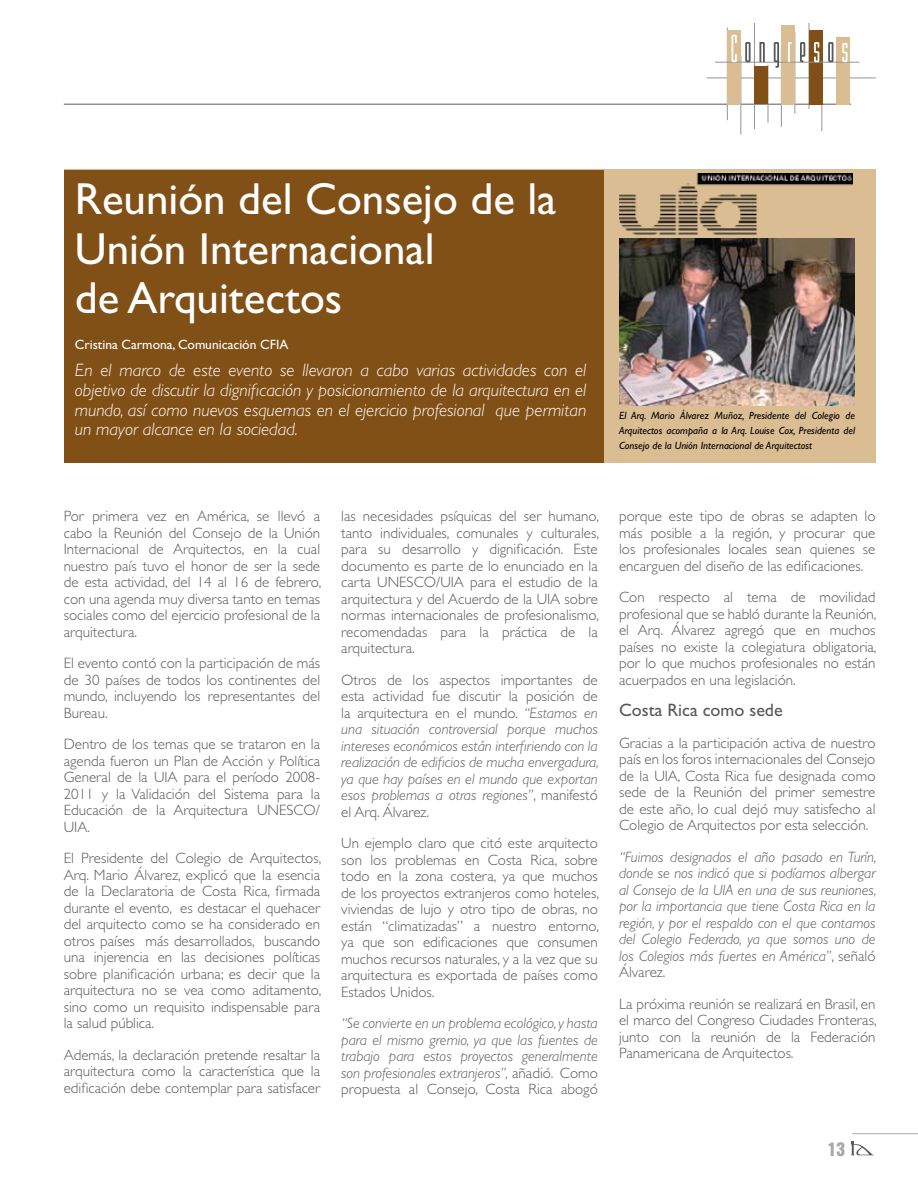
<style>
.page{position:relative;width:918px;height:1188px;background:#fff}
.page>*{position:absolute;margin:0;border:0;box-sizing:border-box;transform-origin:0 0}
.t1{font:45px/49.5px "Gill Sans";color:#fff}
.t2{font:italic 300 18px/19.8px "Gill Sans";color:#fff;text-align:justify}
.t3{font:18px "Gill Sans";color:#58595b}
.t4{font:17.25px "Helvetica Inserat Cyr Upright";color:#a7a9ac}
.t5{font:300 15px/16.5px "Gill Sans";color:#58595b;text-align:justify}
.t6{font:italic 300 15px/16.5px "Gill Sans";color:#58595b;text-align:justify}
.t7{font:13.5px "Gill Sans";color:#fff}
.t8{font:italic 10.5px/15px "Gill Sans";color:#000;text-align:justify}
.s1{font-style:normal}
</style>
<div class="page">
<hr style="left:852px;top:1133px;width:66px;height:1px;background:#a7a9ac">
<svg style="left:851px;top:1141px;width:22px;height:14px"></svg>
<hr style="left:64px;top:104px;width:787px;height:1px;background:#58595b">
<hr style="left:707px;top:78px;width:168px;height:1px;background:#939598">
<hr style="left:741px;top:56px;width:1px;height:79px;background:#939598">
<hr style="left:727px;top:28px;width:1px;height:92px;background:#939598">
<hr style="left:768px;top:65px;width:1px;height:58px;background:#939598">
<hr style="left:795px;top:32px;width:1px;height:82px;background:#939598">
<hr style="left:822px;top:64px;width:1px;height:67px;background:#939598">
<hr style="left:754px;top:24px;width:1px;height:105px;background:#939598">
<hr style="left:781px;top:48px;width:1px;height:79px;background:#939598">
<hr style="left:809px;top:24px;width:1px;height:85px;background:#939598">
<div style="left:727px;top:30px;width:14px;height:74px;background:#dabd92"></div>
<div style="left:781px;top:25px;width:14px;height:80px;background:#dabd92"></div>
<div style="left:836px;top:37px;width:14px;height:67px;background:#dabd92"></div>
<div style="left:754px;top:66px;width:14px;height:38px;background:#815017"></div>
<div style="left:809px;top:30px;width:13px;height:74px;background:#815017"></div>
<hr style="left:715px;top:62px;width:144px;height:1px;background:#939598">
<svg style="left:732px;top:35px;width:5px;height:27px"></svg>
<svg style="left:745px;top:42px;width:6px;height:20px"></svg>
<svg style="left:759px;top:42px;width:6px;height:20px"></svg>
<svg style="left:774px;top:42px;width:5px;height:26px"></svg>
<svg style="left:788px;top:42px;width:4px;height:20px"></svg>
<svg style="left:800px;top:42px;width:5px;height:20px"></svg>
<svg style="left:814px;top:42px;width:5px;height:20px"></svg>
<svg style="left:828px;top:42px;width:5px;height:20px"></svg>
<svg style="left:842px;top:43px;width:5px;height:19px"></svg>
<div style="left:64px;top:170px;width:811px;height:293px;background:#dabd92"></div>
<div style="left:64px;top:170px;width:539px;height:292px;background:#815017"></div>
<img style="left:619px;top:239px;width:235px;height:167px">
<img style="left:619px;top:173px;width:234px;height:62px">
<h1 class="t1" style="left:75px;top:175px;width:483px">Reunión del Consejo de la<br>Unión Internacional<br>de Arquitectos</h1>
<p class="t7" style="left:75px;top:336px;width:215px">Cristina Carmona, Comunicación CFIA</p>
<p class="t2" style="left:75px;top:360px;width:513px">En el marco de este evento se llevaron a cabo varias actividades con el objetivo de discutir la dignificación y posicionamiento de la arquitectura en el mundo, así como nuevos esquemas en el ejercicio profesional que permitan un mayor alcance en la sociedad.</p>
<p class="t8" style="left:619px;top:408px;width:237px">El Arq. Mario Álvarez Muñoz, Presidente del Colegio de Arquitectos acompaña a la Arq. Louise Cox, Presidenta del Consejo de la Unión Internacional de Arquitectost</p>
<p class="t5" style="left:64px;top:508px;width:259px">Por primera vez en América, se llevó a cabo la Reunión del Consejo de la Unión Internacional de Arquitectos, en la cual nuestro país tuvo el honor de ser la sede de esta actividad, del 14 al 16 de febrero, con una agenda muy diversa tanto en temas sociales como del ejercicio profesional de la arquitectura.</p>
<p class="t5" style="left:64px;top:655px;width:258px">El evento contó con la participación de más de 30 países de todos los continentes del mundo, incluyendo los representantes del Bureau.</p>
<p class="t5" style="left:64px;top:736px;width:258px">Dentro de los temas que se trataron en la agenda fueron un Plan de Acción y Política General de la UIA para el período 2008- 2011 y la Validación del Sistema para la Educación de la Arquitectura UNESCO/ UIA.</p>
<p class="t5" style="left:64px;top:850px;width:259px">El Presidente del Colegio de Arquitectos, Arq. Mario Álvarez, explicó que la esencia de la Declaratoria de Costa Rica, firmada durante el evento, es destacar el quehacer del arquitecto como se ha considerado en otros países más desarrollados, buscando una injerencia en las decisiones políticas sobre planificación urbana; es decir que la arquitectura no se vea como aditamento, sino como un requisito indispensable para la salud pública.</p>
<p class="t5" style="left:64px;top:1047px;width:258px">Además, la declaración pretende resaltar la arquitectura como la característica que la edificación debe contemplar para satisfacer</p>
<p class="t5" style="left:341px;top:508px;width:259px">las necesidades psíquicas del ser humano, tanto individuales, comunales y culturales, para su desarrollo y dignificación. Este documento es parte de lo enunciado en la carta UNESCO/UIA para el estudio de la arquitectura y del Acuerdo de la UIA sobre normas internacionales de profesionalismo, recomendadas para la práctica de la arquitectura.</p>
<p class="t6" style="left:341px;top:672px;width:259px"><span class="s1">Otros de los aspectos importantes de esta actividad fue discutir la posición de la arquitectura en el mundo.</span> “Estamos en una situación controversial porque muchos intereses económicos están interfiriendo con la realización de edificios de mucha envergadura, ya que hay países en el mundo que exportan esos problemas a otras regiones”<span class="s1">, manifestó el Arq. Álvarez.</span></p>
<p class="t5" style="left:341px;top:835px;width:259px">Un ejemplo claro que citó este arquitecto son los problemas en Costa Rica, sobre todo en la zona costera, ya que muchos de los proyectos extranjeros como hoteles, viviendas de lujo y otro tipo de obras, no están “climatizadas” a nuestro entorno, ya que son edificaciones que consumen muchos recursos naturales, y a la vez que su arquitectura es exportada de países como Estados Unidos.</p>
<p class="t6" style="left:341px;top:1015px;width:258px">“Se convierte en un problema ecológico, y hasta para el mismo gremio, ya que las fuentes de trabajo para estos proyectos generalmente son profesionales extranjeros”, <span class="s1">añadió. Como propuesta al Consejo, Costa Rica abogó</span></p>
<p class="t5" style="left:619px;top:508px;width:258px">porque este tipo de obras se adapten lo más posible a la región, y procurar que los profesionales locales sean quienes se encarguen del diseño de las edificaciones.</p>
<p class="t5" style="left:619px;top:589px;width:259px">Con respecto al tema de movilidad profesional que se habló durante la Reunión, el Arq. Álvarez agregó que en muchos países no existe la colegiatura obligatoria, por lo que muchos profesionales no están acuerpados en una legislación.</p>
<p class="t3" style="left:619px;top:700px;width:165px">Costa Rica como sede</p>
<p class="t5" style="left:619px;top:735px;width:258px">Gracias a la participación activa de nuestro país en los foros internacionales del Consejo de la UIA, Costa Rica fue designada como sede de la Reunión del primer semestre de este año, lo cual dejó muy satisfecho al Colegio de Arquitectos por esta selección.</p>
<p class="t6" style="left:619px;top:849px;width:259px">“Fuimos designados el año pasado en Turín, donde se nos indicó que si podíamos albergar al Consejo de la UIA en una de sus reuniones, por la importancia que tiene Costa Rica en la región, y por el respaldo con el que contamos del Colegio Federado, ya que somos uno de los Colegios más fuertes en América”<span class="s1">, señaló Álvarez.</span></p>
<p class="t5" style="left:619px;top:996px;width:259px">La próxima reunión se realizará en Brasil, en el marco del Congreso Ciudades Fronteras, junto con la reunión de la Federación Panamericana de Arquitectos.</p>
<p class="t4" style="left:828px;top:1138px;width:19px">13</p>
</div>
